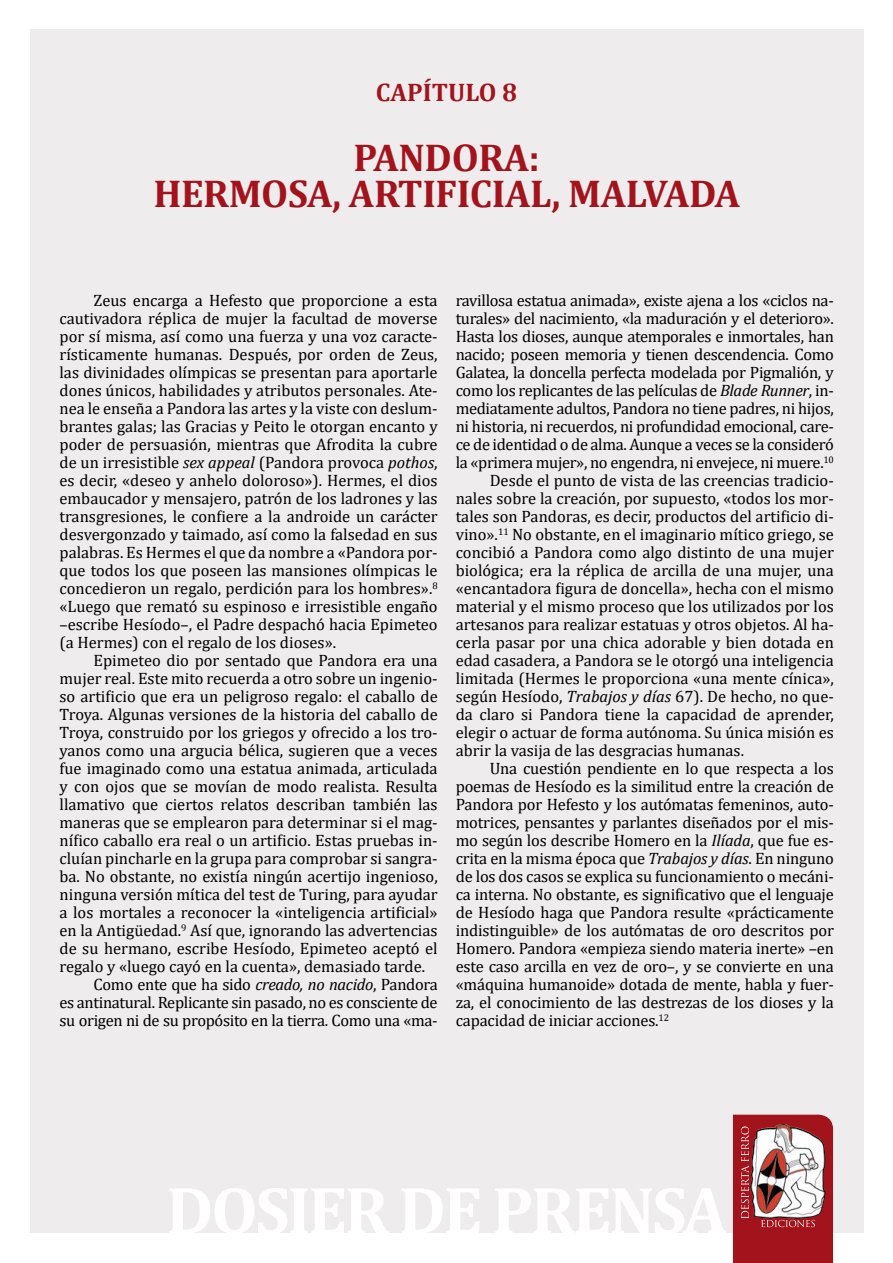
<style>
.page{position:relative;width:893px;height:1263px;background:#fff}
.page>*{position:absolute;margin:0;border:0;box-sizing:border-box;transform-origin:0 0}
.t1{font:700 39px/36px "Cambria";letter-spacing:-.01em;color:#a3131c;text-align:center}
.t2{font:700 25.5px "Cambria";color:#a3131c}
.t3{font:16.5px/18px "Cambria";color:#000;text-align:justify}
.t4{font:16.5px "Cambria";letter-spacing:-.02em;color:#000}
.s1{font-style:italic}
</style>
<div class="page">
<div style="left:30px;top:30px;width:833px;height:1203px;background:#eeecec"></div>
<svg style="left:733px;top:1115px;width:100px;height:148px;background:#b25c60"></svg>
<h2 class="t2" style="left:376px;top:74px;width:143px">CAPÍTULO 8</h2>
<h1 class="t1" style="left:153px;top:138px;width:588px">PANDORA:<br>HERMOSA, ARTIFICIAL, MALVADA</h1>
<p class="t3" style="left:60px;top:291px;width:380px;text-indent:34px">Zeus encarga a Hefesto que proporcione a esta cautivadora réplica de mujer la facultad de moverse por sí misma, así como una fuerza y una voz caracte&shy;rísticamente humanas. Después, por orden de Zeus, las divinidades olímpicas se presentan para aportarle dones únicos, habilidades y atributos personales. Ate&shy;nea le enseña a Pandora las artes y la viste con deslum&shy;brantes galas; las Gracias y Peito le otorgan encanto y poder de persuasión, mientras que Afrodita la cubre de un irresistible <span class="s1">sex appeal</span> (Pandora provoca <span class="s1">pothos</span>, es decir, «deseo y anhelo doloroso»). Hermes, el dios embaucador y mensajero, patrón de los ladrones y las transgresiones, le confiere a la androide un carácter desvergonzado y taimado, así como la falsedad en sus palabras. Es Hermes el que da nombre a «Pandora por&shy;que todos los que poseen las mansiones olímpicas le concedieron un regalo, perdición para los hombres».<sup>8 </sup>«Luego que remató su espinoso e irresistible engaño –escribe Hesíodo–, el Padre despachó hacia Epimeteo (a Hermes) con el regalo de los dioses».</p>
<p class="t3" style="left:94px;top:651px;width:346px">Epimeteo dio por sentado que Pandora era una</p>
<p class="t3" style="left:60px;top:669px;width:380px">mujer real. Este mito recuerda a otro sobre un ingenio-</p>
<p class="t3" style="left:60px;top:687px;width:380px">so artificio que era un peligroso regalo: el caballo de</p>
<p class="t3" style="left:60px;top:705px;width:380px">Troya. Algunas versiones de la historia del caballo de</p>
<p class="t3" style="left:60px;top:723px;width:380px">Troya, construido por los griegos y ofrecido a los tro-</p>
<p class="t3" style="left:60px;top:741px;width:380px">yanos como una argucia bélica, sugieren que a veces</p>
<p class="t3" style="left:60px;top:759px;width:380px">fue imaginado como una estatua animada, articulada</p>
<p class="t3" style="left:60px;top:777px;width:380px">y con ojos que se movían de modo realista. Resulta</p>
<p class="t3" style="left:60px;top:795px;width:380px">llamativo que ciertos relatos describan también las</p>
<p class="t3" style="left:60px;top:813px;width:380px">maneras que se emplearon para determinar si el mag-</p>
<p class="t3" style="left:60px;top:831px;width:380px">nífico caballo era real o un artificio. Estas pruebas in-</p>
<p class="t3" style="left:60px;top:849px;width:380px">cluían pincharle en la grupa para comprobar si sangra-</p>
<p class="t3" style="left:60px;top:867px;width:380px">ba. No obstante, no existía ningún acertijo ingenioso,</p>
<p class="t3" style="left:60px;top:885px;width:380px">ninguna versión mítica del test de Turing, para ayudar</p>
<p class="t3" style="left:60px;top:903px;width:380px">a los mortales a reconocer la «inteligencia artificial»</p>
<p class="t3" style="left:60px;top:921px;width:380px">en la Antigüedad.<sup>9</sup> Así que, ignorando las advertencias</p>
<p class="t3" style="left:60px;top:939px;width:380px">de su hermano, escribe Hesíodo, Epimeteo aceptó el</p>
<p class="t3" style="left:60px;top:957px;width:367px">regalo y «luego cayó en la cuenta», demasiado tarde.</p>
<p class="t4" style="left:94px;top:975px;width:346px">Como ente que ha sido <span class="s1">creado, no nacido</span>, Pandora</p>
<p class="t4" style="left:60px;top:993px;width:380px">es antinatural. Replicante sin pasado, no es consciente de</p>
<p class="t4" style="left:60px;top:1011px;width:380px">su origen ni de su propósito en la tierra. Como una «ma-</p>
<p class="t4" style="left:456px;top:291px;width:380px">ravillosa estatua animada», existe ajena a los «ciclos na-</p>
<p class="t4" style="left:456px;top:309px;width:380px">turales» del nacimiento, «la maduración y el deterioro».</p>
<p class="t4" style="left:456px;top:327px;width:380px">Hasta los dioses, aunque atemporales e inmortales, han</p>
<p class="t4" style="left:456px;top:345px;width:380px">nacido; poseen memoria y tienen descendencia. Como</p>
<p class="t4" style="left:456px;top:363px;width:380px">Galatea, la doncella perfecta modelada por Pigmalión, y</p>
<p class="t4" style="left:456px;top:381px;width:380px">como los replicantes de las películas de <span class="s1">Blade Runner</span>, in-</p>
<p class="t4" style="left:456px;top:399px;width:380px">mediatamente adultos, Pandora no tiene padres, ni hijos,</p>
<p class="t4" style="left:456px;top:417px;width:380px">ni historia, ni recuerdos, ni profundidad emocional, care-</p>
<p class="t4" style="left:456px;top:435px;width:380px">ce de identidad o de alma. Aunque a veces se la consideró</p>
<p class="t4" style="left:456px;top:453px;width:380px">la «primera mujer», no engendra, ni envejece, ni muere.<sup>10</sup></p>
<p class="t3" style="left:490px;top:471px;width:346px">Desde el punto de vista de las creencias tradicio-</p>
<p class="t3" style="left:456px;top:489px;width:380px">nales sobre la creación, por supuesto, «todos los mor-</p>
<p class="t3" style="left:456px;top:507px;width:380px">tales son Pandoras, es decir, productos del artificio di-</p>
<p class="t3" style="left:456px;top:525px;width:380px">vino».<sup>11</sup> No obstante, en el imaginario mítico griego, se</p>
<p class="t3" style="left:456px;top:543px;width:380px">concibió a Pandora como algo distinto de una mujer</p>
<p class="t3" style="left:456px;top:561px;width:380px">biológica; era la réplica de arcilla de una mujer, una</p>
<p class="t3" style="left:456px;top:579px;width:380px">«encantadora figura de doncella», hecha con el mismo</p>
<p class="t3" style="left:456px;top:597px;width:380px">material y el mismo proceso que los utilizados por los</p>
<p class="t3" style="left:456px;top:615px;width:380px">artesanos para realizar estatuas y otros objetos. Al ha-</p>
<p class="t3" style="left:456px;top:633px;width:380px">cerla pasar por una chica adorable y bien dotada en</p>
<p class="t3" style="left:456px;top:651px;width:380px">edad casadera, a Pandora se le otorgó una inteligencia</p>
<p class="t3" style="left:456px;top:669px;width:380px">limitada (Hermes le proporciona «una mente cínica»,</p>
<p class="t3" style="left:456px;top:687px;width:380px">según Hesíodo, <span class="s1">Trabajos y días</span> 67). De hecho, no que-</p>
<p class="t3" style="left:456px;top:705px;width:380px">da claro si Pandora tiene la capacidad de aprender,</p>
<p class="t3" style="left:456px;top:723px;width:380px">elegir o actuar de forma autónoma. Su única misión es</p>
<p class="t3" style="left:456px;top:741px;width:290px">abrir la vasija de las desgracias humanas.</p>
<p class="t3" style="left:490px;top:759px;width:346px">Una cuestión pendiente en lo que respecta a los</p>
<p class="t3" style="left:456px;top:777px;width:380px">poemas de Hesíodo es la similitud entre la creación de</p>
<p class="t3" style="left:456px;top:795px;width:380px">Pandora por Hefesto y los autómatas femeninos, auto-</p>
<p class="t3" style="left:456px;top:813px;width:380px">motrices, pensantes y parlantes diseñados por el mis-</p>
<p class="t3" style="left:456px;top:831px;width:380px">mo según los describe Homero en la <span class="s1">Ilíada</span>, que fue es-</p>
<p class="t3" style="left:456px;top:849px;width:380px">crita en la misma época que <span class="s1">Trabajos y días</span>. En ninguno</p>
<p class="t3" style="left:456px;top:867px;width:380px">de los dos casos se explica su funcionamiento o mecáni-</p>
<p class="t3" style="left:456px;top:885px;width:380px">ca interna. No obstante, es significativo que el lenguaje</p>
<p class="t3" style="left:456px;top:903px;width:380px">de Hesíodo haga que Pandora resulte «prácticamente</p>
<p class="t3" style="left:456px;top:921px;width:380px">indistinguible» de los autómatas de oro descritos por</p>
<p class="t3" style="left:456px;top:939px;width:380px">Homero. Pandora «empieza siendo materia inerte» –en</p>
<p class="t3" style="left:456px;top:957px;width:380px">este caso arcilla en vez de oro–, y se convierte en una</p>
<p class="t3" style="left:456px;top:975px;width:380px">«máquina humanoide» dotada de mente, habla y fuer-</p>
<p class="t3" style="left:456px;top:993px;width:380px">za, el conocimiento de las destrezas de los dioses y la</p>
<p class="t3" style="left:456px;top:1011px;width:215px">capacidad de iniciar acciones.<sup>12</sup></p>
</div>
